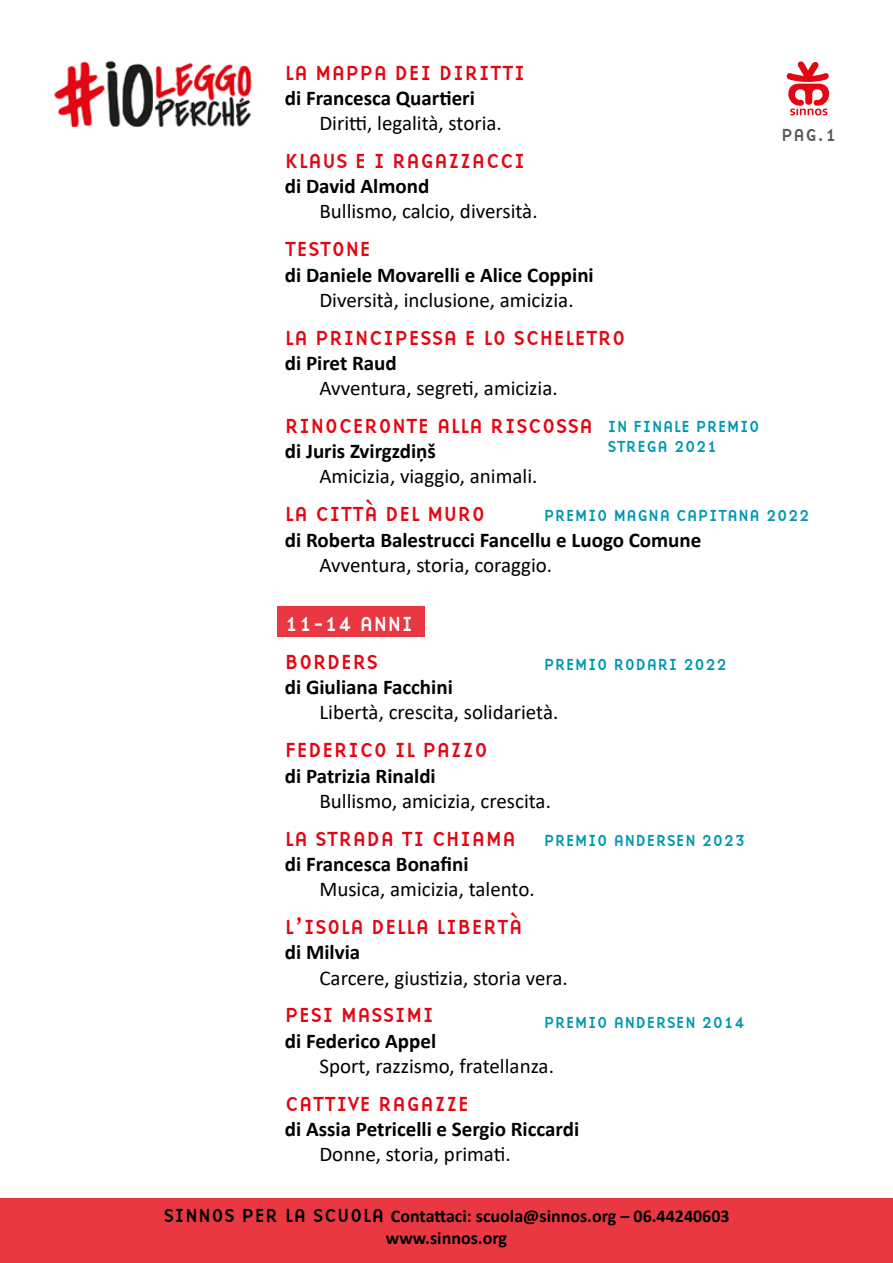
<style>
.page{position:relative;width:893px;height:1263px;background:#fff}
.page>*{position:absolute;margin:0;border:0;box-sizing:border-box;transform-origin:0 0}
.t1{font:21px "Calibri";color:#000}
.t2{font:700 21px "Calibri";color:#000}
.t3{font:21px "Base Nine";color:#e40613}
.t4{font:21px "Base Nine";color:#fff}
.t5{font:700 18px/21.6px "Calibri";color:#000;text-align:center}
.t6{font:18px "Base Nine";color:#58595b}
.t7{font:16.5px/19.8px "Base Nine";color:#0097b0}
.s1{font-family:"Base Nine";font-weight:400;font-size:19.5px}
</style>
<div class="page">
<div style="left:277px;top:606px;width:148px;height:31px;background:#e93842"></div>
<div style="left:0;top:1199px;width:893px;height:64px;background:#e93842"></div>
<svg style="left:786px;top:61px;width:44px;height:54px"></svg>
<img style="left:54px;top:60px;width:198px;height:67px">
<p class="t3" style="left:285px;top:57px;width:242px">LA MAPPA DEI DIRITTI</p>
<p class="t2" style="left:285px;top:83px;width:191px">di Francesca Quartieri</p>
<p class="t1" style="left:319px;top:108px;width:184px">Diritti, legalità, storia.</p>
<p class="t3" style="left:285px;top:146px;width:242px">KLAUS E I RAGAZZACCI</p>
<p class="t2" style="left:285px;top:171px;width:146px">di David Almond</p>
<p class="t1" style="left:319px;top:197px;width:220px">Bullismo, calcio, diversità.</p>
<p class="t3" style="left:285px;top:234px;width:88px">TESTONE</p>
<p class="t2" style="left:285px;top:260px;width:310px">di Daniele Movarelli e Alice Coppini</p>
<p class="t1" style="left:319px;top:285px;width:256px">Diversità, inclusione, amicizia.</p>
<p class="t3" style="left:285px;top:322px;width:342px">LA PRINCIPESSA E LO SCHELETRO</p>
<p class="t2" style="left:285px;top:348px;width:113px">di Piret Raud</p>
<p class="t1" style="left:319px;top:374px;width:240px">Avventura, segreti, amicizia.</p>
<p class="t3" style="left:285px;top:411px;width:310px">RINOCERONTE ALLA RISCOSSA</p>
<p class="t2" style="left:285px;top:436px;width:153px">di Juris Zvirgzdiņš</p>
<p class="t1" style="left:319px;top:462px;width:220px">Amicizia, viaggio, animali.</p>
<p class="t3" style="left:285px;top:499px;width:202px">LA CITTÀ DEL M URO</p>
<p class="t2" style="left:285px;top:525px;width:418px">di Roberta Balestrucci Fancellu e Luogo Comune</p>
<p class="t1" style="left:319px;top:550px;width:234px">Avventura, storia, coraggio.</p>
<p class="t6" style="left:781px;top:122px;width:58px">PAG.1</p>
<p class="t7" style="left:608px;top:416px;width:154px">IN FINALE PREMIO<br>STREGA 2021</p>
<p class="t7" style="left:544px;top:505px;width:267px">PREMIO MAGNA CAPITANA 2022</p>
<p class="t4" style="left:285px;top:609px;width:130px">11-14 ANNI</p>
<p class="t3" style="left:285px;top:647px;width:92px">BORDERS</p>
<p class="t2" style="left:285px;top:672px;width:169px">di Giuliana Facchini</p>
<p class="t1" style="left:319px;top:698px;width:241px">Libertà, crescita, solidarietà.</p>
<p class="t3" style="left:285px;top:735px;width:205px">FEDERICO IL PAZZO</p>
<p class="t2" style="left:285px;top:761px;width:152px">di Patrizia Rinaldi</p>
<p class="t1" style="left:319px;top:786px;width:233px">Bullismo, amicizia, crescita.</p>
<p class="t3" style="left:285px;top:823px;width:233px">LA STRADA TI CHIAMA</p>
<p class="t2" style="left:285px;top:849px;width:185px">di Francesca Bonafini</p>
<p class="t1" style="left:319px;top:874px;width:217px">Musica, amicizia, talento.</p>
<p class="t3" style="left:285px;top:912px;width:240px">L’ISOLA DELLA LIBERTÀ</p>
<p class="t2" style="left:285px;top:937px;width:77px">di Milvia</p>
<p class="t1" style="left:319px;top:963px;width:250px">Carcere, giustizia, storia vera.</p>
<p class="t3" style="left:285px;top:1000px;width:151px">PESI MASSIMI</p>
<p class="t2" style="left:285px;top:1026px;width:153px">di Federico Appel</p>
<p class="t1" style="left:319px;top:1051px;width:236px">Sport, razzismo, fratellanza.</p>
<p class="t3" style="left:285px;top:1088px;width:186px">CATTIVE RAGAZZE</p>
<p class="t2" style="left:285px;top:1114px;width:296px">di Assia Petricelli e Sergio Riccardi</p>
<p class="t1" style="left:319px;top:1140px;width:193px">Donne, storia, primati.</p>
<p class="t7" style="left:544px;top:654px;width:185px">PREMIO RODARI 2022</p>
<p class="t7" style="left:544px;top:830px;width:203px">PREMIO ANDERSEN 2023</p>
<p class="t7" style="left:544px;top:1012px;width:203px">PREMIO ANDERSEN 2014</p>
<p class="t5" style="left:163px;top:1205px;width:568px"><span class="s1">SINNOS PER LA SCUOLA</span> Contattaci: scuola@sinnos.org – 06.44240603 www.sinnos.org</p>
</div>
